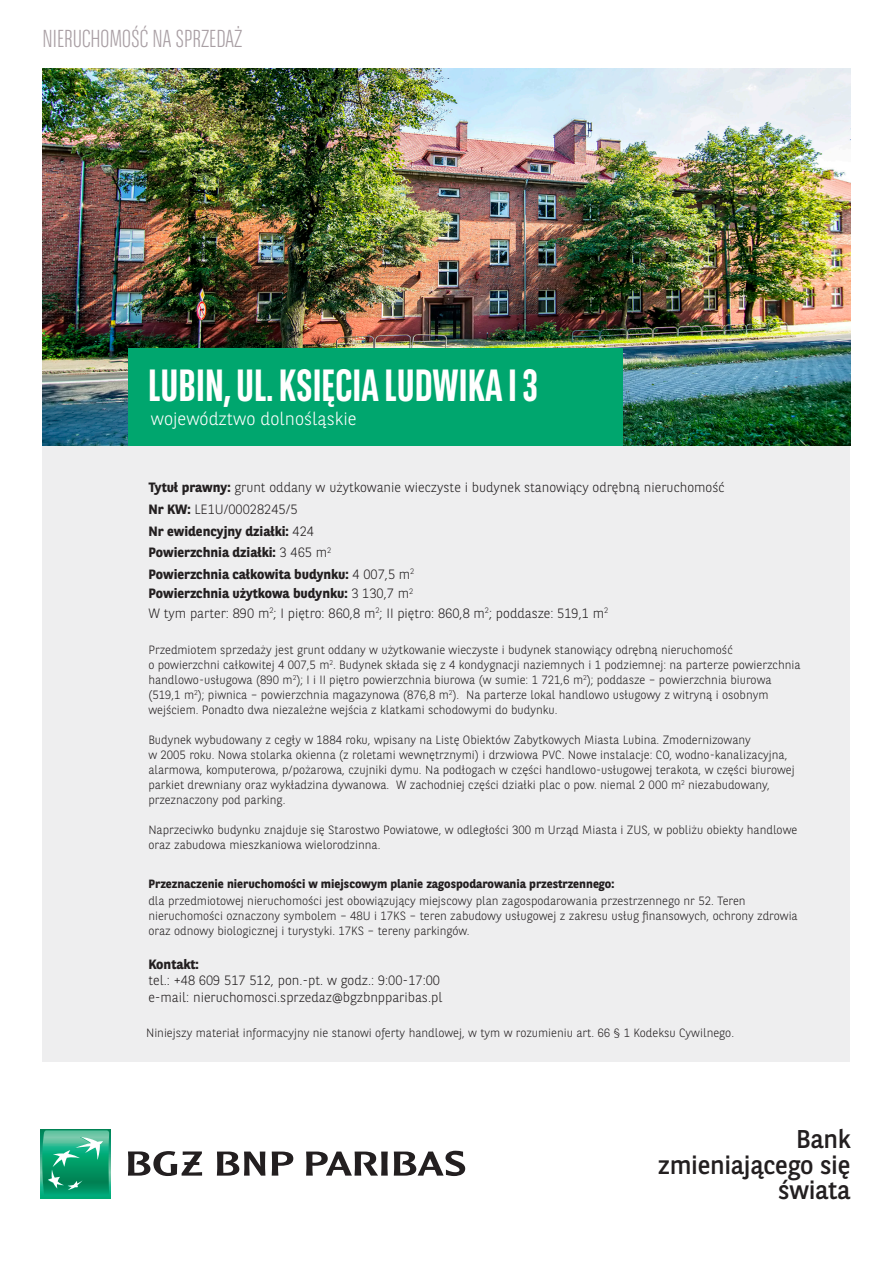
<style>
.page{position:relative;width:893px;height:1263px;background:#fff}
.page>*{position:absolute;margin:0;border:0;box-sizing:border-box;transform-origin:0 0}
.t1{font:700 45px "BNPP Sans Condensed";color:#fff}
.t2{font:25.65px/25.7px "BNPP Sans";letter-spacing:-.01em;color:#231f20;text-align:right}
.t3{font:300 24.45px "BNPP Sans Condensed";color:#a89ea3}
.t4{font:300 18px "BNPP Sans";color:#fff}
.t5{font:300 13.5px/19.5px "BNPP Sans";color:#231f20}
.t6{font:700 13.5px "BNPP Sans";color:#231f20}
.t7{font:300 12px/15px "BNPP Sans";color:#231f20}
.t8{font:700 12px "BNPP Sans";color:#231f20}
.s1{font-weight:700}
.s2{font-weight:300}
</style>
<div class="page">
<div style="left:43px;top:68px;width:807px;height:994px;background:#eeeeef"></div>
<img style="left:43px;top:68px;width:807px;height:377px">
<div style="left:128px;top:348px;width:494px;height:97px;background:#00a66e"></div>
<svg style="left:41px;top:1129px;width:70px;height:70px"></svg>
<svg style="left:42px;top:1130px;width:67px;height:66px;background:#2cab82"></svg>
<svg style="left:217px;top:1151px;width:48px;height:24px"></svg>
<svg style="left:272px;top:1151px;width:21px;height:24px"></svg>
<svg style="left:306px;top:1151px;width:82px;height:24px"></svg>
<svg style="left:394px;top:1151px;width:71px;height:25px"></svg>
<svg style="left:128px;top:1151px;width:74px;height:25px"></svg>
<p class="t3" style="left:43px;top:23px;width:201px">NIERUCHOMOŚĆ NA SPRZEDAŻ</p>
<p class="t1" style="left:148px;top:359px;width:391px">LUBIN, UL. KSIĘCIA LUDWIKA I 3</p>
<p class="t4" style="left:151px;top:407px;width:207px">województwo dolnośląskie</p>
<p class="t5" style="left:148px;top:477px;width:578px"><span class="s1">Tytuł prawny:</span> grunt oddany w użytkowanie wieczyste i budynek stanowiący odrębną nieruchomość</p>
<p class="t5" style="left:148px;top:499px;width:151px"><span class="s1">Nr KW:</span> LE1U/00028245/5</p>
<p class="t6" style="left:148px;top:522px;width:167px">Nr ewidencyjny działki: <span class="s2">424</span></p>
<p class="t6" style="left:148px;top:543px;width:184px">Powierzchnia działki: <span class="s2">3 465 m</span><sup>2</sup></p>
<p class="t5" style="left:148px;top:564px;width:461px"><span class="s1">Powierzchnia całkowita budynku:</span> 4 007,5 m<sup>2<br></sup><span class="s1">Powierzchnia użytkowa budynku:</span> 3 130,7 m<sup>2<br></sup>W tym parter: 890 m<sup>2</sup>; I piętro: 860,8 m<sup>2</sup>; II piętro: 860,8 m<sup>2</sup>; poddasze: 519,1 m<sup>2</sup></p>
<p class="t7" style="left:148px;top:642px;width:654px">Przedmiotem sprzedaży jest grunt oddany w użytkowanie wieczyste i budynek stanowiący odrębną nieruchomość<br>o powierzchni całkowitej 4 007,5 m<sup>2</sup>. Budynek składa się z 4 kondygnacji naziemnych i 1 podziemnej: na parterze powierzchnia handlowo-usługowa (890 m<sup>2</sup>); I i II piętro powierzchnia biurowa (w sumie: 1 721,6 m<sup>2</sup>); poddasze – powierzchnia biurowa (519,1 m<sup>2</sup>); piwnica – powierzchnia magazynowa (876,8 m<sup>2</sup>). Na parterze lokal handlowo usługowy z witryną i osobnym wejściem. Ponadto dwa niezależne wejścia z klatkami schodowymi do budynku.</p>
<p class="t7" style="left:148px;top:732px;width:648px">Budynek wybudowany z cegły w 1884 roku, wpisany na Listę Obiektów Zabytkowych Miasta Lubina. Zmodernizowany<br>w 2005 roku. Nowa stolarka okienna (z roletami wewnętrznymi) i drzwiowa PVC. Nowe instalacje: CO, wodno-kanalizacyjna, alarmowa, komputerowa, p/pożarowa, czujniki dymu. Na podłogach w części handlowo-usługowej terakota, w części biurowej parkiet drewniany oraz wykładzina dywanowa. W zachodniej części działki plac o pow. niemal 2 000 m<sup>2</sup> niezabudowany, przeznaczony pod parking.</p>
<p class="t7" style="left:148px;top:822px;width:650px">Naprzeciwko budynku znajduje się Starostwo Powiatowe, w odległości 300 m Urząd Miasta i ZUS, w pobliżu obiekty handlowe oraz zabudowa mieszkaniowa wielorodzinna.</p>
<p class="t8" style="left:148px;top:875px;width:467px">Przeznaczenie nieruchomości w miejscowym planie zagospodarowania przestrzennego:</p>
<p class="t7" style="left:148px;top:893px;width:651px">dla przedmiotowej nieruchomości jest obowiązujący miejscowy plan zagospodarowania przestrzennego nr 52. Teren nieruchomości oznaczony symbolem – 48U i 17KS – teren zabudowy usługowej z zakresu usług finansowych, ochrony zdrowia oraz odnowy biologicznej i turystyki. 17KS – tereny parkingów.</p>
<p class="t6" style="left:148px;top:955px;width:52px">Kontakt:</p>
<p class="t5" style="left:148px;top:970px;width:293px">tel.: +48 609 517 512, pon.-pt. w godz.: 9:00-17:00</p>
<p class="t5" style="left:148px;top:986px;width:296px">e-mail: nieruchomosci.sprzedaz@bgzbnpparibas.pl</p>
<p class="t7" style="left:146px;top:1025px;width:590px">Niniejszy materiał informacyjny nie stanowi oferty handlowej, w tym w rozumieniu art. 66 § 1 Kodeksu Cywilnego.</p>
<p class="t2" style="left:658px;top:1125px;width:194px">Bank zmieniającego się świata</p>
</div>
